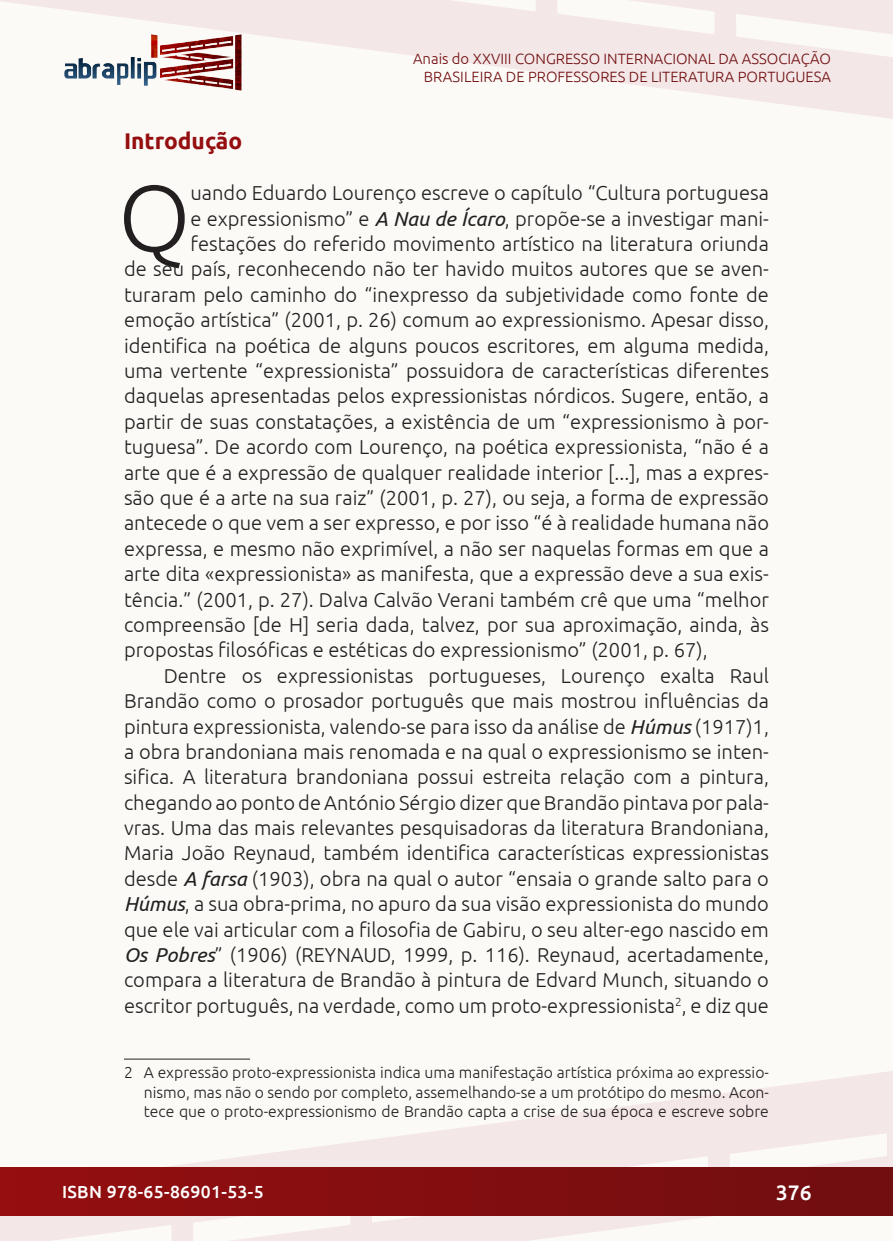
<style>
.page{position:relative;width:893px;height:1241px;background:#fff}
.page>*{position:absolute;margin:0;border:0;box-sizing:border-box;transform-origin:0 0}
._6_CAPITULAR{font:300 93.27px "Ubuntu";color:#231f20}
._5_INTRODUÇÃO{font:700 22.75px "Ubuntu";color:#950e10}
.t1{font:500 21px "Ubuntu";color:#fff}
._6_CAPITULAR-2{font:300 20.12px "Ubuntu";color:#231f20}
._7_CORPO{font:300 20.12px/25.4px "Ubuntu";color:#231f20;text-align:justify}
.t2{font:500 17.5px "Ubuntu";letter-spacing:.02em;color:#fff}
._4_RODAPÉ{font:300 15.75px/19.2px "Ubuntu";color:#231f20;text-align:justify}
.t3{font:300 14.88px/17.8px "Ubuntu";color:#700e10;text-align:right}
.s1{font-weight:400;font-style:italic}
</style>
<div class="page">
<div style="left:0;top:0;width:893px;height:1240px;background:#fcfaf7"></div>
<svg style="left:0;top:1071px;width:893px;height:169px"></svg>
<svg style="left:0;top:0;width:893px;height:119px"></svg>
<div style="left:1px;top:1167px;width:891px;height:47px;background:linear-gradient(to right,#950e10,#700e10)"></div>
<img style="left:62px;top:31px;width:182px;height:62px">
<hr style="left:124px;top:1058px;width:126px;height:1px;background:#231f20">
<p class="t3" style="left:413px;top:49px;width:419px">Anais do XXVIII CONGRESSO INTERNACIONAL DA ASSOCIAÇÃO<br>BRASILEIRA DE PROFESSORES DE LITERATURA PORTUGUESA</p>
<p class="_5_INTRODUÇÃO" style="left:124px;top:128px;width:120px">Introdução</p>
<p class="_6_CAPITULAR" style="left:118px;top:162px;width:74px">Q</p>
<p class="_6_CAPITULAR-2" style="left:190px;top:181px;width:580px">uando Eduardo Lourenço escreve o capítulo “Cultura portuguesa</p>
<p class="_6_CAPITULAR-2" style="left:190px;top:206px;width:580px">e expressionismo” e <span class="s1">A Nau de Ícaro</span>, propõe-se a investigar mani-</p>
<p class="_6_CAPITULAR-2" style="left:190px;top:232px;width:580px">festações do referido movimento artístico na literatura oriunda</p>
<p class="_6_CAPITULAR-2" style="left:124px;top:257px;width:646px">de seu país, reconhecendo não ter havido muitos autores que se aven-</p>
<p class="_6_CAPITULAR-2" style="left:124px;top:282px;width:646px">turaram pelo caminho do “inexpresso da subjetividade como fonte de</p>
<p class="_6_CAPITULAR-2" style="left:124px;top:308px;width:646px">emoção artística” (2001, p. 26) comum ao expressionismo. Apesar disso,</p>
<p class="_6_CAPITULAR-2" style="left:124px;top:333px;width:646px">identifica na poética de alguns poucos escritores, em alguma medida,</p>
<p class="_6_CAPITULAR-2" style="left:124px;top:358px;width:646px">uma vertente “expressionista” possuidora de características diferentes</p>
<p class="_6_CAPITULAR-2" style="left:124px;top:384px;width:646px">daquelas apresentadas pelos expressionistas nórdicos. Sugere, então, a</p>
<p class="_6_CAPITULAR-2" style="left:124px;top:409px;width:646px">partir de suas constatações, a existência de um “expressionismo à por-</p>
<p class="_6_CAPITULAR-2" style="left:124px;top:435px;width:646px">tuguesa”. De acordo com Lourenço, na poética expressionista, “não é a</p>
<p class="_6_CAPITULAR-2" style="left:124px;top:460px;width:646px">arte que é a expressão de qualquer realidade interior [...], mas a expres-</p>
<p class="_6_CAPITULAR-2" style="left:124px;top:485px;width:646px">são que é a arte na sua raiz” (2001, p. 27), ou seja, a forma de expressão</p>
<p class="_6_CAPITULAR-2" style="left:124px;top:511px;width:646px">antecede o que vem a ser expresso, e por isso “é à realidade humana não</p>
<p class="_6_CAPITULAR-2" style="left:124px;top:536px;width:646px">expressa, e mesmo não exprimível, a não ser naquelas formas em que a</p>
<p class="_6_CAPITULAR-2" style="left:124px;top:561px;width:646px">arte dita «expressionista» as manifesta, que a expressão deve a sua exis-</p>
<p class="_6_CAPITULAR-2" style="left:124px;top:587px;width:646px">tência.” (2001, p. 27). Dalva Calvão Verani também crê que uma “melhor</p>
<p class="_6_CAPITULAR-2" style="left:124px;top:612px;width:646px">compreensão [de H] seria dada, talvez, por sua aproximação, ainda, às</p>
<p class="_6_CAPITULAR-2" style="left:124px;top:638px;width:585px">propostas filosóficas e estéticas do expressionismo” (2001, p. 67),</p>
<p class="_7_CORPO" style="left:124px;top:662px;width:646px;text-indent:40px">Dentre os expressionistas portugueses, Lourenço exalta Raul Brandão como o prosador português que mais mostrou influências da pintura expressionista, valendo-se para isso da análise de <span class="s1">Húmus</span> (1917)1, a obra brandoniana mais renomada e na qual o expressionismo se inten&shy;sifica. A literatura brandoniana possui estreita relação com a pintura, chegando ao ponto de António Sérgio dizer que Brandão pintava por pala&shy;vras. Uma das mais relevantes pesquisadoras da literatura Brandoniana, Maria João Reynaud, também identifica características expressionistas desde <span class="s1">A farsa</span> (1903), obra na qual o autor “ensaia o grande salto para o <span class="s1">Húmus</span>, a sua obra-prima, no apuro da sua visão expressionista do mundo que ele vai articular com a filosofia de Gabiru, o seu alter-ego nascido em <span class="s1">Os Pobres</span>” (1906) (REYNAUD, 1999, p. 116). Reynaud, acertadamente, compara a literatura de Brandão à pintura de Edvard Munch, situando o escritor português, na verdade, como um proto-expressionista<sup>2</sup>, e diz que</p>
<p class="_4_RODAPÉ" style="left:144px;top:1062px;width:627px;text-indent:-20px">2 A expressão proto-expressionista indica uma manifestação artística próxima ao expressio&shy;nismo, mas não o sendo por completo, assemelhando-se a um protótipo do mesmo. Acon&shy;tece que o proto-expressionismo de Brandão capta a crise de sua época e escreve sobre</p>
<p class="t2" style="left:62px;top:1180px;width:203px">ISBN 978-65-86901-53-5</p>
<p class="t1" style="left:776px;top:1178px;width:37px">376</p>
</div>
